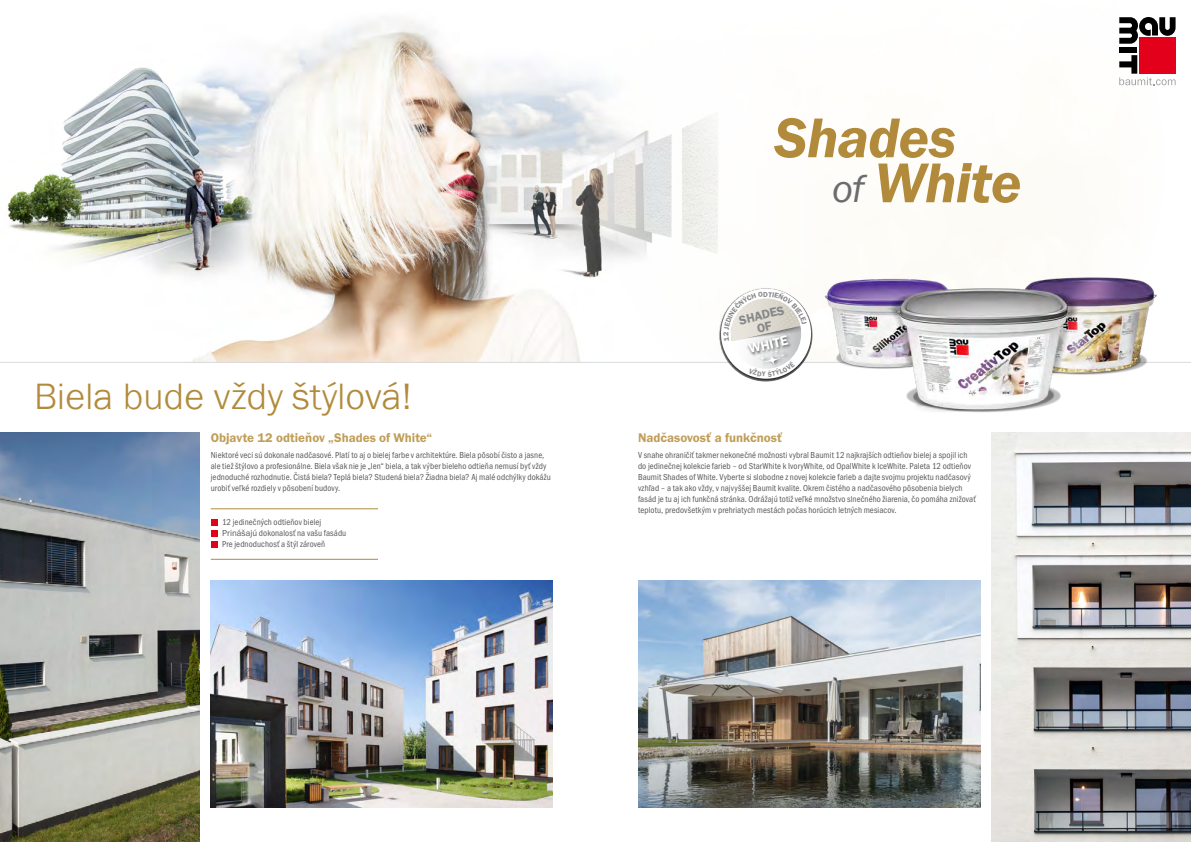
<style>
.page{position:relative;width:1191px;height:842px;background:#fff}
.page>*{position:absolute;margin:0;border:0;box-sizing:border-box;transform-origin:0 0}
.t1{font:58px/45px "BM Franklin Gothic URW Dem Ita";letter-spacing:-.015em;color:#b18b3b}
.t2{font:300 38px "BM Franklin Gothic URW";color:#b18b3b}
.t3{font:14.1px "BM Franklin Gothic URW Dem";color:#fff}
.t4{font:13px "BM Franklin Gothic URW Dem";letter-spacing:-.005em;color:#c09e58}
.t5{font:12.9px/11.9px "BM Franklin Gothic URW Dem";color:#87888a;text-align:center}
.t6{font:9px/11px "BM Franklin Gothic URW Con Boo";letter-spacing:.01em;color:#58585a}
.s1{font-family:"BM Franklin Gothic URW Boo"}
.s2{font-family:"BM Franklin Gothic URW Boo Ita";font-size:40px;color:#6b6c6e}
</style>
<div class="page">
<img style="left:7px;top:20px;width:711px;height:342px">
<hr style="left:211px;top:508px;width:167px;height:1px;background:#b18b3b">
<hr style="left:211px;top:559px;width:167px;height:1px;background:#b18b3b">
<hr style="left:0;top:362px;width:1191px;height:1px;background:#d9dadb">
<img style="left:0;top:432px;width:199px;height:410px">
<img style="left:991px;top:445px;width:200px;height:397px">
<svg style="left:211px;top:519px;width:6px;height:28px"></svg>
<img style="left:211px;top:580px;width:342px;height:228px">
<img style="left:638px;top:580px;width:342px;height:228px">
<img style="left:815px;top:244px;width:376px;height:201px">
<div style="left:1119px;top:47px;width:18px;height:6px;background:#000"></div>
<div style="left:1139px;top:37px;width:36px;height:37px;background:#e2001a"></div>
<svg style="left:1119px;top:17px;width:56px;height:27px"></svg>
<svg style="left:1119px;top:55px;width:56px;height:30px"></svg>
<svg style="left:715px;top:288px;width:100px;height:94px"></svg>
<h2 class="t2" style="left:34px;top:373px;width:379px">Biela bude vždy štýlová!</h2>
<h3 class="t4" style="left:211px;top:429px;width:223px">Objavte 12 odtieňov „Shades of White“</h3>
<p class="t6" style="left:211px;top:450px;width:342px">Niektoré veci sú dokonale nadčasové. Platí to aj o bielej farbe v architektúre. Biela pôsobí čisto a jasne, ale tiež štýlovo a profesionálne. Biela však nie je „len“ biela, a tak výber bieleho odtieňa nemusí byť vždy jednoduché rozhodnutie. Čistá biela? Teplá biela? Studená biela? Žiadna biela? Aj malé odchýlky dokážu urobiť veľké rozdiely v pôsobení budovy.</p>
<p class="t6" style="left:222px;top:517px;width:126px">12 jedinečných odtieňov bielej<br><span class="s1">Prinášajú</span> dokonalosť na vašu fasádu<br>Pre jednoduchosť a štýl zároveň</p>
<h1 class="t1" style="left:832px;top:115px;width:191px;text-indent:-58px">Shades<br><span class="s2">of</span> White</h1>
<h3 class="t5" style="left:738px;top:315px;width:48px;rotate:-13deg">SHADES<br>OF</h3>
<h3 class="t3" style="left:747px;top:340px;width:41px;rotate:-13deg">WHITE</h3>
<h3 class="t4" style="left:638px;top:429px;width:146px">Nadčasovosť a funkčnosť</h3>
<p class="t6" style="left:638px;top:450px;width:339px">V snahe ohraničiť takmer nekonečné možnosti vybral Baumit 12 najkrajších odtieňov bielej a spojil ich do jedinečnej kolekcie farieb – od StarWhite k IvoryWhite, od OpalWhite k IceWhite. Paleta 12 odtieňov Baumit Shades of White. Vyberte si slobodne z novej kolekcie farieb a dajte svojmu projektu nadčasový vzhľad – a tak ako vždy, v najvyššej Baumit kvalite. Okrem čistého a nadčasového pôsobenia bielych fasád je tu aj ich funkčná stránka. Odrážajú totiž veľké množstvo slnečného žiarenia, čo pomáha znižovať teplotu, predovšetkým v prehriatych mestách počas horúcich letných mesiacov.</p>
</div>
